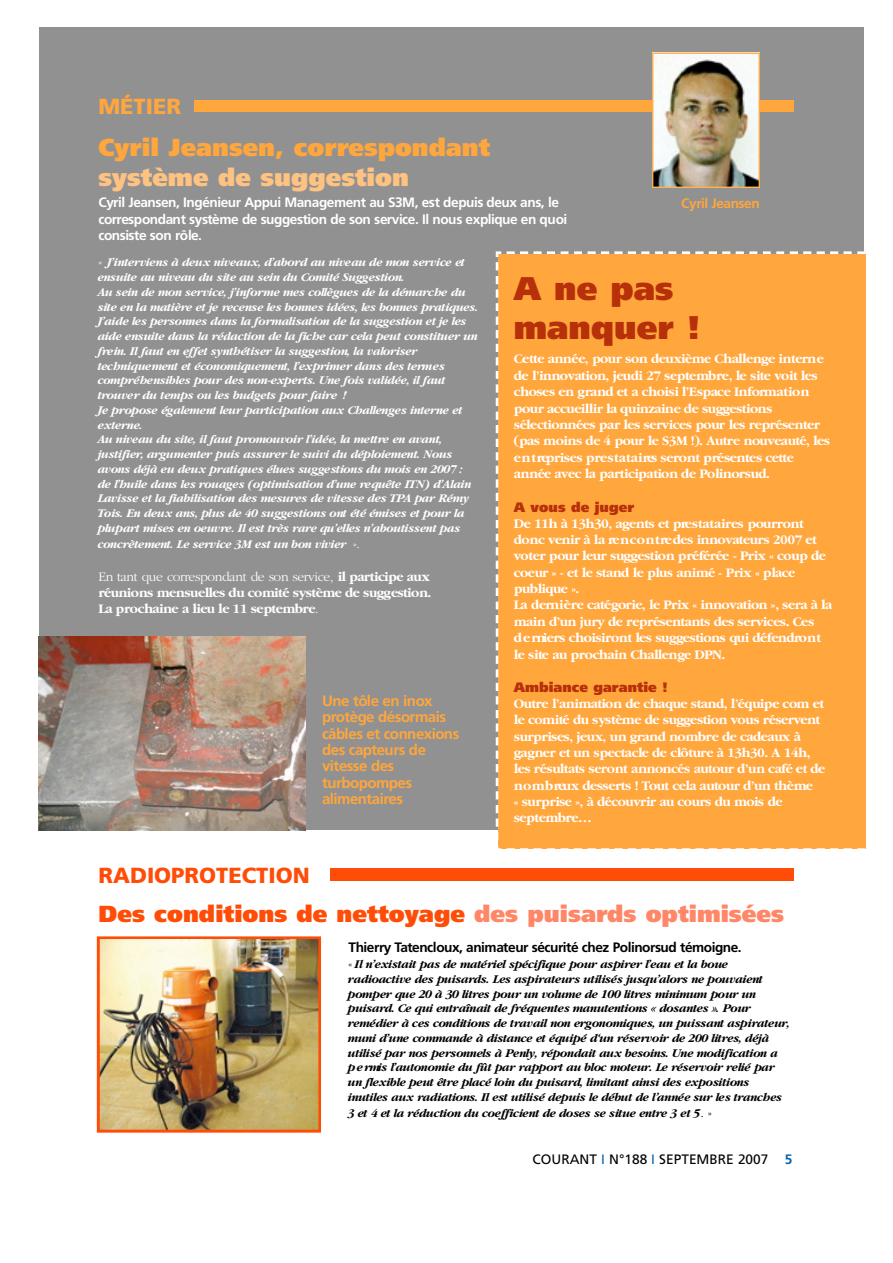
<style>
.page{position:relative;width:893px;height:1263px;background:#fff}
.page>*{position:absolute;margin:0;border:0;box-sizing:border-box;transform-origin:0 0}
.t1{font:900 32.7px/39.3px "Frutiger";color:#b7300a}
.t2{font:900 24.6px "Frutiger";color:#ffa63d}
.t3{font:900 24.6px "Frutiger";color:#fec281}
.t4{font:900 23.25px "Frutiger";color:#ff4c07}
.t5{font:900 21.9px "Frutiger";color:#ff4c07}
.t6{font:900 21.9px "Frutiger";color:#ffa63d}
.t7{font:700 15px/16.4px "Frutiger";letter-spacing:-.03em;color:#ffa63d}
.t8{font:700 13.65px/16.4px "Garamond";letter-spacing:-.03em;color:#fff}
.t9{font:700 13.65px/16.4px "Frutiger";letter-spacing:-.035em;color:#fff}
.t10{font:700 13.65px "Frutiger";letter-spacing:-.035em;color:#000}
.t11{font:900 13.65px "Frutiger";color:#b7300a}
.t12{font:13.65px "Frutiger";color:#000}
.t13{font:700 13.65px "Frutiger";letter-spacing:-.03em;color:#ffa63d}
.t14{font:italic 700 12.3px/14.7px "Garamond";letter-spacing:-.04em;color:#fff}
.t15{font:italic 700 12.3px/14.9px "Garamond";letter-spacing:-.04em;color:#000}
.s1{font-weight:300;font-style:normal;font-size:13.65px}
.s2{font-weight:300}
.s3{color:#ff8767}
.s4{color:#0365b1}
.s5{font-weight:700;color:#0365b1}
</style>
<div class="page">
<div style="left:39px;top:27px;width:824px;height:803px;background:#919191"></div>
<div style="left:194px;top:100px;width:599px;height:12px;background:#ffa63d"></div>
<div style="left:330px;top:869px;width:463px;height:12px;background:#ff4c07"></div>
<img style="left:652px;top:53px;width:108px;height:135px">
<img style="left:39px;top:637px;width:267px;height:193px">
<img style="left:97px;top:936px;width:224px;height:197px">
<div style="left:495px;top:251px;width:370px;height:598px;background:#ffa63d"></div>
<h3 class="t6" style="left:98px;top:98px;width:84px">MÉTIER</h3>
<h2 class="t2" style="left:98px;top:138px;width:393px">Cyril Jeansen, correspondant</h2>
<h2 class="t3" style="left:98px;top:167px;width:312px">système de suggestion</h2>
<p class="t9" style="left:98px;top:195px;width:470px">Cyril Jeansen, Ingénieur Appui Management au S3M, est depuis deux ans, le co rrespondant système de suggestion de son service. Il nous explique en quoi consiste son rôle.</p>
<p class="t13" style="left:681px;top:198px;width:80px">Cyril Jeansen</p>
<p class="t14" style="left:98px;top:256px;width:382px"><span class="s1">«</span> J’interviens à deux niveaux, d’abord au niveau de mon service et ensuite au niveau du site au sein du Comité Suggestion.<br>Au sein de mon service, j’informe mes collègues de la démarche du site en la matière et je recense les bonnes idées, les bonnes pratiques.<br>J’aide les personnes dans la formalisation de la suggestion et je les aide ensuite dans la rédaction de la fiche car cela peut constituer un frein. Il faut en effet synthétiser la suggestion, la valoriser techniquement et économiquement, l’exprimer dans des term e s compréhensibles pour des non-experts. Une fois validée, il faut trouver du temps ou les budgets pour faire !<br>Je propose également leur participation aux Challenges interne et<br>e x te rne.<br>Au niveau du site, il faut promouvoir l’idée, la mettre en avant,<br>ju s tifie r, argumenter puis assurer le suivi du déploiement. Nous avons déjà eu deux pratiques élues suggestions du mois en 2007 : de l’huile dans les rouages (optimisation d’une requête ITN) d’Alain Lavisse et la fiabilisation des mesures de vitesse des TPA par Rémy Tois. En deux ans, plus de 40 suggestions ont été émises et pour la plupart mises en oeuvre. Il est très rare qu’elles n’aboutissent pas</p>
<p class="t14" style="left:98px;top:538px;width:263px">concrètement. Le service 3M est un bon vivier <span class="s1">».</span></p>
<p class="t8" style="left:98px;top:569px;width:334px;text-align:justify"><span class="s2">En tant que correspondant de son service,</span> il participe aux réunions mensuelles du comité système de suggestion.<br>La prochaine a lieu le 11 septembre<span class="s2">.</span></p>
<p class="t7" style="left:322px;top:694px;width:139px">Une tôle en inox<br>p rotège désorm a is câbles et connexions des capteurs de vitesse des<br>tu rb o p o m p e s<br>a lim e n ta ire s</p>
<h1 class="t1" style="left:513px;top:271px;width:188px">A ne pas manquer !</h1>
<p class="t8" style="left:513px;top:352px;width:318px">Cette année, pour son deuxième Challenge intern e de l’innovation, jeudi 27 septembre, le site voit les choses en grand et a choisi l’Espace Inform a tio n pour accueillir la quinzaine de suggestions sélectionnées par les services pour les re p r é s e n te r (pas moins de 4 pour le S3M !). Autre nouveauté, les e n t reprises pre s ta ta ires seront présentes cette année avec la participation de Polinorsud.</p>
<p class="t11" style="left:513px;top:501px;width:122px">A vous de juger</p>
<p class="t8" style="left:513px;top:516px;width:320px">De 11h à 13h30, agents et pre s ta ta ires pourro n t donc venir à la re n c o n tredes innovateurs 2007 et voter pour leur suggestion préférée - Prix « coup de coeur » - et le stand le plus animé - Prix « place publique ».<br>La dern iè re catégorie, le Prix « innovation », sera à la main d’un jury de représentants des services. Ces<br>d e rniers choisiront les suggestions qui défendro n t le site au prochain Challenge DPN.</p>
<p class="t11" style="left:513px;top:681px;width:156px">Ambiance garantie !</p>
<p class="t8" style="left:513px;top:696px;width:313px">O u tre l’animation de chaque stand, l’équipe com et le comité du système de suggestion vous réservent surprises, jeux, un grand nombre de cadeaux à gagner et un spectacle de clôture à 13h30. A 14h, les résultats seront annoncés autour d’un café et de n o m b reux desserts ! Tout cela autour d’un thème<br>« surprise », à découvrir au cours du mois de<br>s e p te m b re …</p>
<h3 class="t5" style="left:98px;top:867px;width:213px">RADIOPROTECTION</h3>
<h3 class="t4" style="left:98px;top:904px;width:687px">Des conditions de nettoyage <span class="s3">des puisards optimisées</span></h3>
<p class="t10" style="left:348px;top:942px;width:394px">T h ie rry Tatencloux, animateur sécurité chez Polinorsud témoigne.</p>
<p class="t15" style="left:348px;top:958px;width:443px"><span class="s1">«</span> Il n’existait pas de matériel spécifique pour aspirer l’eau et la boue radioactive des puisards. Les aspirateurs utilisés jusqu’alors ne pouvaient pomper que 20 à 30 litres pour un volume de 100 litres minimum pour un<br>p u is a rd. Ce qui entraînait de fréquentes manutentions « dosantes ». Pour remédier à ces conditions de travail non ergonomiques, un puissant aspirateur, muni d’une commande à distance et équipé d‘un réservoir de 200 litres, déjà utilisé par nos personnels à Penly, répondait aux besoins. Une modification a<br>p e rmis l’autonomie du fût par rapport au bloc moteur. Le réservoir relié par un flexible peut être placé loin du puisard, limitant ainsi des expositions inutiles aux radiations. Il est utilisé depuis le début de l’année sur les tranches</p>
<p class="t15" style="left:348px;top:1107px;width:365px">3 et 4 et la réduction du coefficient de doses se situe entre 3 et 5<span class="s1">. »</span></p>
<p class="t12" style="left:532px;top:1154px;width:261px">COURANT <span class="s4">I</span> N°188 <span class="s4">I</span> SEPTEMBRE 2007 <span class="s5">5</span></p>
</div>
